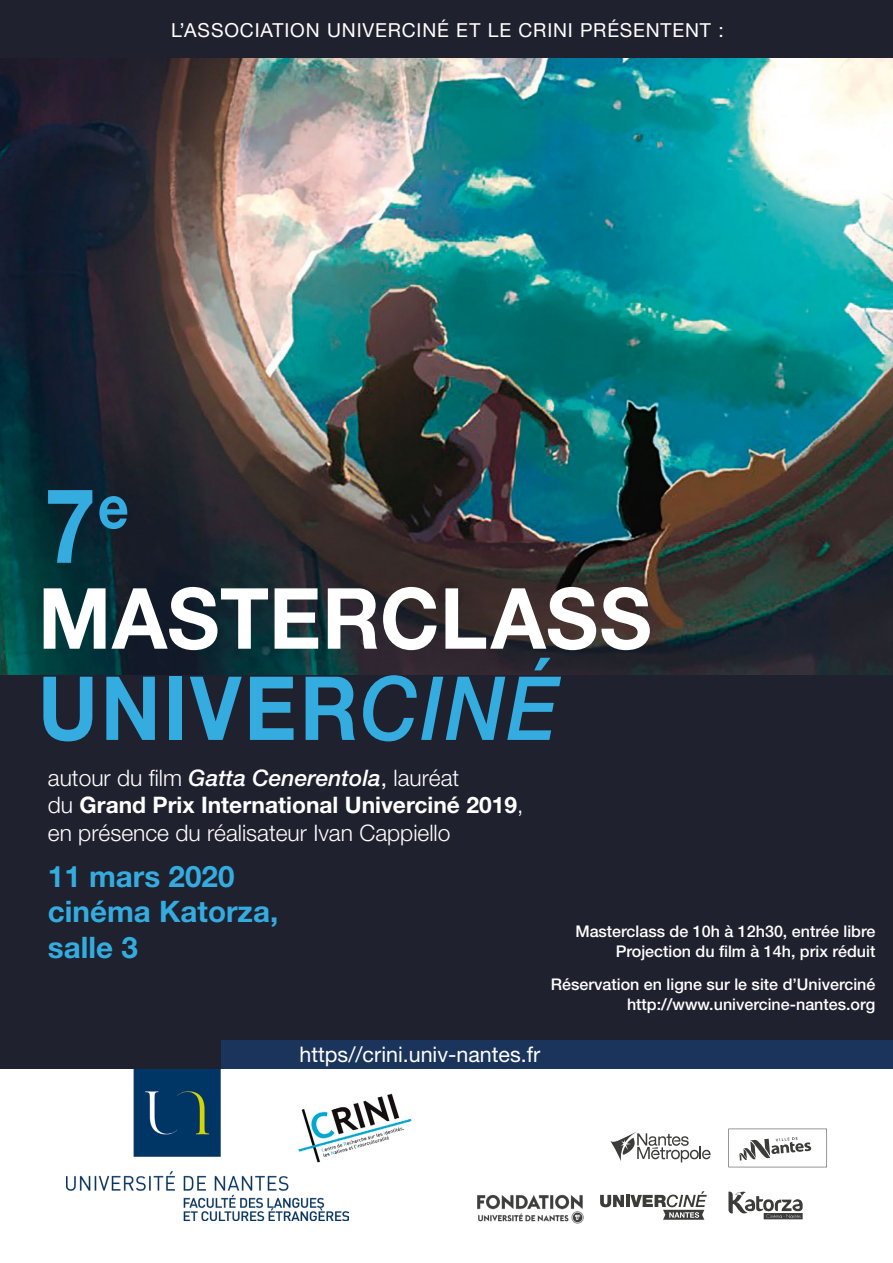
<style>
.page{position:relative;width:893px;height:1263px;background:#fff}
.page>*{position:absolute;margin:0;border:0;box-sizing:border-box;transform-origin:0 0}
.t1{font:700 103.8px "Helvetica Neue LT";color:#34ace0;scale:.89 1}
.t2{font:700 88.5px "Helvetica Neue LT";letter-spacing:.04em;color:#34ace0;scale:.91 1}
.t3{font:700 84.45px "Helvetica Neue LT";letter-spacing:.005em;color:#fff;scale:.95 1}
.t4{font:700 29.55px/35.5px "Helvetica Neue LT";color:#34ace0}
.t5{font:300 22.8px/27.3px "Helvetica Neue LT";color:#fff}
.t6{font:21.45px "Helvetica Neue LT";color:#fff}
.t7{font:19.35px "Helvetica Neue LT";letter-spacing:.045em;color:#fff}
.t8{font:500 16.05px/19.4px "Helvetica Neue LT";color:#fff;text-align:right}
.s1{font-weight:500;font-style:italic}
.s2{font-weight:400}
.s3{font-weight:700}
</style>
<div class="page">
<div style="left:0;top:0;width:893px;height:1069px;background:#1f212e"></div>
<div style="left:221px;top:1040px;width:672px;height:37px;background:#1b345c"></div>
<div style="left:0;top:1069px;width:893px;height:194px;background:#fff"></div>
<img style="left:0;top:58px;width:893px;height:616px">
<svg style="left:728px;top:1129px;width:99px;height:38px"></svg>
<svg style="left:610px;top:1131px;width:101px;height:31px"></svg>
<svg style="left:728px;top:1191px;width:75px;height:28px"></svg>
<svg style="left:600px;top:1195px;width:24px;height:12px"></svg>
<hr style="left:626px;top:1195px;width:4px;height:12px;background:#3c3c3b">
<svg style="left:630px;top:1191px;width:77px;height:29px"></svg>
<img style="left:349px;top:1093px;width:63px;height:57px">
<img style="left:477px;top:1194px;width:107px;height:30px">
<img style="left:67px;top:1069px;width:282px;height:151px">
<p class="t7" style="left:171px;top:18px;width:554px">L’ASSOCIATION UNIVERCINÉ ET LE CRINI PRÉSENTENT :</p>
<h1 class="t1" style="left:44px;top:462px;width:96px">7<sup>e</sup></h1>
<h3 class="t3" style="left:38px;top:566px;width:647px">MASTERCLASS</h3>
<h2 class="t2" style="left:38px;top:654px;width:573px">UNIVER<span class="s1">CINÉ</span></h2>
<h3 class="t5" style="left:48px;top:764px;width:477px">autour du film <span class="s1">Gatta Cenerentola</span><span class="s2">,</span> lauréat<br>du <span class="s3">Grand Prix International Univerciné 2019</span>, en présence du réalisateur Ivan Cappiello</h3>
<h3 class="t4" style="left:48px;top:858px;width:232px">11 mars 2020 cinéma Katorza, salle 3</h3>
<p class="t8" style="left:575px;top:922px;width:302px">Masterclass de 10h à 12h30, entrée libre<br>Projection du film à 14h, prix réduit</p>
<p class="t8" style="left:551px;top:975px;width:326px">Réservation en ligne sur le site d’Univerciné http://www.univercine-nantes.org</p>
<h3 class="t6" style="left:299px;top:1042px;width:242px">https//crini.univ-nantes.fr</h3>
</div>
